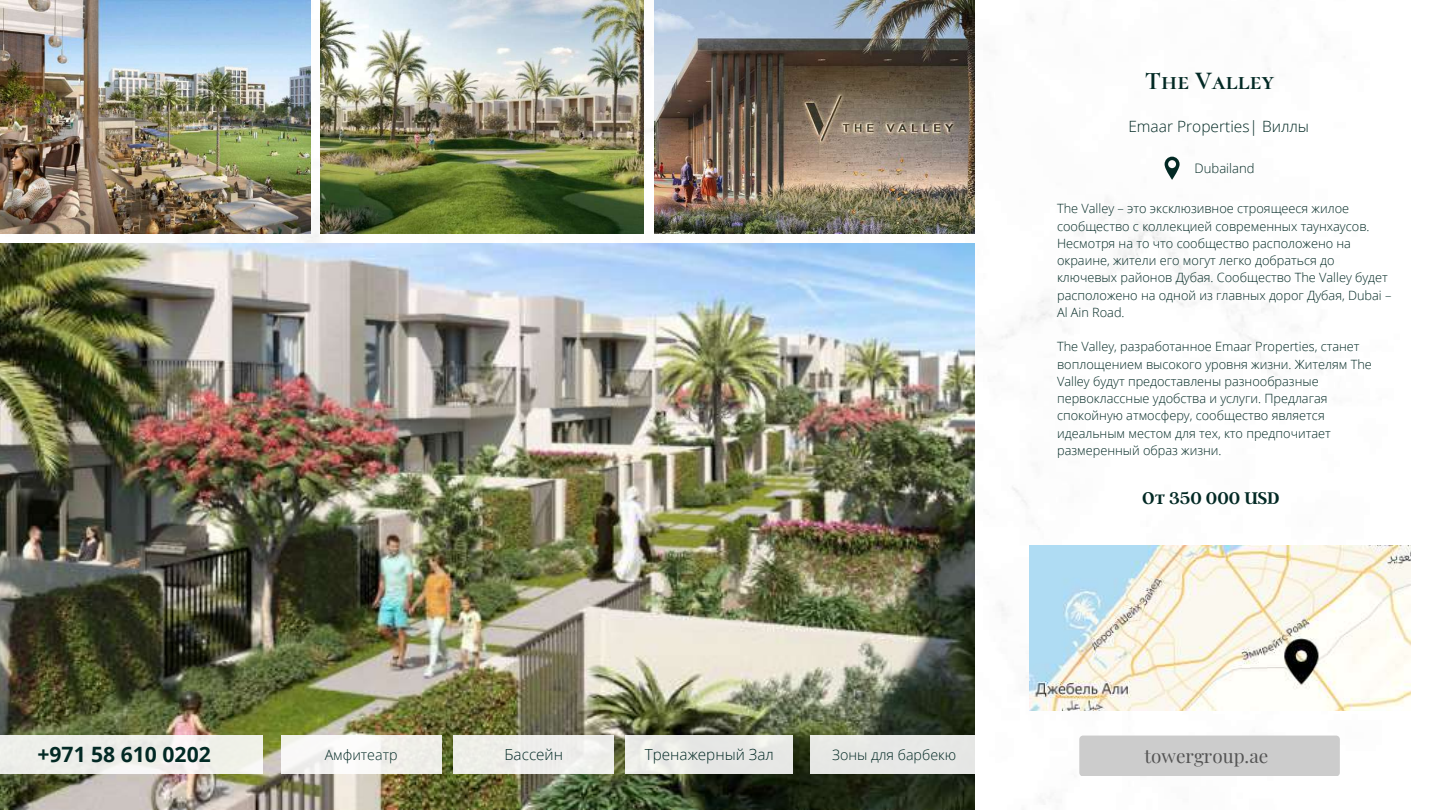
<style>
.page{position:relative;width:1440px;height:810px;background:#fff}
.page>*{position:absolute;margin:0;border:0;box-sizing:border-box;transform-origin:0 0}
.t1{font:700 25.4px "Cormorant SC";color:#022924}
.t2{font:700 21.1px "Open Sans";color:#022924}
.t3{font:18.9px "Playfair Display";color:#545454}
.t4{font:600 18.8px "Argent CF";color:#022924}
.t5{font:300 15.5px "Open Sans";color:#022924}
.t6{font:300 15.3px "Open Sans";color:#022924}
.t7{font:300 14.3px "Open Sans";color:#022924}
.t8{font:300 13.1px "Open Sans";color:#022924}
.t9{font:300 12.8px/17.2px "Open Sans";color:#022924}
</style>
<div class="page">
<img style="left:0;top:0;width:1411px;height:810px">
<img style="left:0;top:244px;width:974px;height:566px">
<img style="left:0;top:0;width:311px;height:233px">
<img style="left:321px;top:0;width:322px;height:234px">
<img style="left:654px;top:0;width:320px;height:233px">
<div style="left:1079px;top:736px;width:261px;height:40px;background:#ccc;border-radius:4px"></div>
<svg style="left:1165px;top:157px;width:15px;height:23px"></svg>
<div style="left:0;top:736px;width:262px;height:38px;background:linear-gradient(to right,#ecede9,#f4f2ed)"></div>
<div style="left:281px;top:736px;width:160px;height:38px;background:#f5f4f1"></div>
<div style="left:454px;top:736px;width:160px;height:38px;background:#eeeeea"></div>
<div style="left:626px;top:736px;width:167px;height:38px;background:#e7e8e6"></div>
<div style="left:810px;top:736px;width:168px;height:38px;background:#e7e8e6"></div>
<img style="left:1029px;top:546px;width:381px;height:165px">
<h1 class="t1" style="left:1145px;top:65px;width:131px">The Valley</h1>
<p class="t5" style="left:1128px;top:115px;width:182px">Emaar Properties| Виллы</p>
<p class="t8" style="left:1195px;top:159px;width:61px">Dubailand</p>
<p class="t9" style="left:1057px;top:200px;width:336px">The Valley – это эксклюзивное строящееся жилое сообщество с коллекцией современных таунхаусов.<br>Несмотря на то что сообщество расположено на окраине, жители его могут легко добраться до ключевых районов Дубая. Сообщество The Valley будет расположено на одной из главных дорог Дубая, Dubai – Al Ain Road.</p>
<p class="t9" style="left:1057px;top:338px;width:316px">The Valley, разработанное Emaar Properties, станет воплощением высокого уровня жизни. Жителям The Valley будут предоставлены разнообразные первоклассные удобства и услуги. Предлагая спокойную атмосферу, сообщество является идеальным местом для тех, кто предпочитает размеренный образ жизни.</p>
<h3 class="t4" style="left:1142px;top:485px;width:139px">От 350 000 USD</h3>
<h2 class="t2" style="left:37px;top:740px;width:175px">+971 58 610 0202</h2>
<p class="t7" style="left:325px;top:744px;width:74px">Амфитеатр</p>
<p class="t6" style="left:505px;top:744px;width:60px">Бассейн</p>
<p class="t6" style="left:645px;top:744px;width:130px">Тренажерный Зал</p>
<p class="t7" style="left:832px;top:744px;width:126px">Зоны для барбекю</p>
<h3 class="t3" style="left:1145px;top:743px;width:125px">towergroup.ae</h3>
</div>
